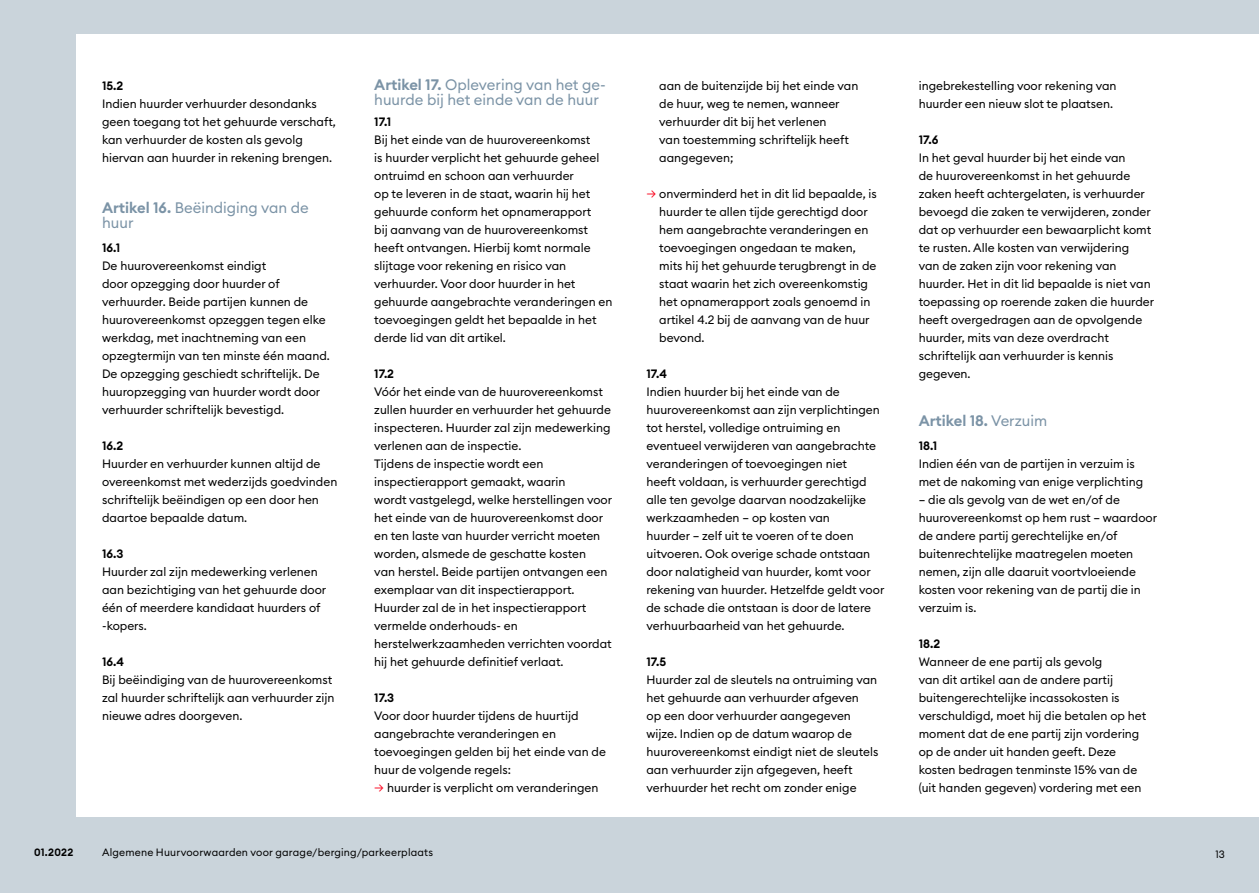
<style>
.page{position:relative;width:1259px;height:893px;background:#cad4db}
.page>*{position:absolute;margin:0;border:0;box-sizing:border-box;transform-origin:0 0}
.t1{font:15px/15px "Euclid Circular B";color:#7b93a6}
.t2{font:600 15px "Euclid Circular B";color:#7b93a6}
.t3{font:12px/18px "Euclid Circular B";color:#000}
.t4{font:600 12px "Euclid Circular B";color:#000}
.t5{font:10.5px "Euclid Circular B";letter-spacing:.015em;color:#000}
.t6{font:600 10.5px "Euclid Circular B";letter-spacing:.02em;color:#000}
.s1{font-weight:600}
.s2{color:#fa001a}
.s3{font-weight:400}
</style>
<div class="page">
<div style="left:77px;top:34px;width:1182px;height:782px;background:#fff"></div>
<p class="t4" style="left:102px;top:78px;width:23px">15.2</p>
<p class="t3" style="left:102px;top:95px;width:235px">Indien huurder verhuurder desondanks geen toegang tot het gehuurde verschaft, kan verhuurder de kosten als gevolg hiervan aan huurder in rekening brengen.</p>
<p class="t1" style="left:102px;top:200px;width:208px"><span class="s1">Artikel 16.</span> Beëindiging van de huur</p>
<p class="t4" style="left:102px;top:240px;width:20px">16.1</p>
<p class="t3" style="left:102px;top:257px;width:229px">De huurovereenkomst eindigt<br>door opzegging door huurder of verhuurder. Beide partijen kunnen de huurovereenkomst opzeggen tegen elke werkdag, met inachtneming van een opzegtermijn van ten minste één maand.<br>De opzegging geschiedt schriftelijk. De huuropzegging van huurder wordt door verhuurder schriftelijk bevestigd.</p>
<p class="t4" style="left:102px;top:438px;width:23px">16.2</p>
<p class="t3" style="left:102px;top:455px;width:237px">Huurder en verhuurder kunnen altijd de overeenkomst met wederzijds goedvinden schriftelijk beëindigen op een door hen daartoe bepaalde datum.</p>
<p class="t4" style="left:102px;top:546px;width:23px">16.3</p>
<p class="t3" style="left:102px;top:563px;width:226px">Huurder zal zijn medewerking verlenen aan bezichtiging van het gehuurde door één of meerdere kandidaat huurders of -kopers.</p>
<p class="t4" style="left:102px;top:654px;width:24px">16.4</p>
<p class="t3" style="left:102px;top:671px;width:234px">Bij beëindiging van de huurovereenkomst zal huurder schriftelijk aan verhuurder zijn nieuwe adres doorgeven.</p>
<p class="t1" style="left:374px;top:77px;width:233px"><span class="s1">Artikel 17.</span> Oplevering van het ge&shy;huurde bij het einde van de huur</p>
<p class="t4" style="left:374px;top:114px;width:18px">17.1</p>
<p class="t3" style="left:374px;top:131px;width:240px">Bij het einde van de huurovereenkomst<br>is huurder verplicht het gehuurde geheel ontruimd en schoon aan verhuurder<br>op te leveren in de staat, waarin hij het gehuurde conform het opnamerapport<br>bij aanvang van de huurovereenkomst heeft ontvangen. Hierbij komt normale slijtage voor rekening en risico van verhuurder. Voor door huurder in het gehuurde aangebrachte veranderingen en toevoegingen geldt het bepaalde in het derde lid van dit artikel.</p>
<p class="t4" style="left:374px;top:366px;width:21px">17.2</p>
<p class="t3" style="left:374px;top:383px;width:239px">Vóór het einde van de huurovereenkomst zullen huurder en verhuurder het gehuurde inspecteren. Huurder zal zijn medewerking verlenen aan de inspectie.<br>Tijdens de inspectie wordt een inspectierapport gemaakt, waarin<br>wordt vastgelegd, welke herstellingen voor het einde van de huurovereenkomst door en ten laste van huurder verricht moeten worden, alsmede de geschatte kosten<br>van herstel. Beide partijen ontvangen een exemplaar van dit inspectierapport.<br>Huurder zal de in het inspectierapport vermelde onderhouds- en herstelwerkzaamheden verrichten voordat hij het gehuurde definitief verlaat.</p>
<p class="t4" style="left:374px;top:690px;width:22px">17.3</p>
<p class="t3" style="left:374px;top:707px;width:233px">Voor door huurder tijdens de huurtijd aangebrachte veranderingen en toevoegingen gelden bij het einde van de huur de volgende regels:</p>
<p class="t3" style="left:374px;top:779px;width:226px"><span class="s2">→</span> huurder is verplicht om veranderingen</p>
<p class="t3" style="left:659px;top:77px;width:201px">aan de buitenzijde bij het einde van de huur, weg te nemen, wanneer verhuurder dit bij het verlenen<br>van toestemming schriftelijk heeft aangegeven;</p>
<p class="t3" style="left:659px;top:185px;width:219px;text-indent:-13px"><span class="s2">→</span> onverminderd het in dit lid bepaalde, is huurder te allen tijde gerechtigd door hem aangebrachte veranderingen en toevoegingen ongedaan te maken, mits hij het gehuurde terugbrengt in de staat waarin het zich overeenkomstig het opnamerapport zoals genoemd in artikel 4.2 bij de aanvang van de huur bevond.</p>
<p class="t4" style="left:646px;top:366px;width:22px">17.4</p>
<p class="t3" style="left:646px;top:383px;width:239px">Indien huurder bij het einde van de huurovereenkomst aan zijn verplichtingen tot herstel, volledige ontruiming en eventueel verwijderen van aangebrachte veranderingen of toevoegingen niet<br>heeft voldaan, is verhuurder gerechtigd alle ten gevolge daarvan noodzakelijke werkzaamheden – op kosten van<br>huurder – zelf uit te voeren of te doen uitvoeren. Ook overige schade ontstaan door nalatigheid van huurder, komt voor rekening van huurder. Hetzelfde geldt voor de schade die ontstaan is door de latere verhuurbaarheid van het gehuurde.</p>
<p class="t4" style="left:646px;top:654px;width:21px">17.5</p>
<p class="t3" style="left:646px;top:671px;width:233px">Huurder zal de sleutels na ontruiming van het gehuurde aan verhuurder afgeven<br>op een door verhuurder aangegeven wijze. Indien op de datum waarop de huurovereenkomst eindigt niet de sleutels aan verhuurder zijn afgegeven, heeft verhuurder het recht om zonder enige</p>
<p class="t3" style="left:918px;top:77px;width:199px">ingebrekestelling voor rekening van huurder een nieuw slot te plaatsen.</p>
<p class="t4" style="left:918px;top:132px;width:21px">17.6</p>
<p class="t3" style="left:918px;top:149px;width:237px">In het geval huurder bij het einde van<br>de huurovereenkomst in het gehuurde zaken heeft achtergelaten, is verhuurder bevoegd die zaken te verwijderen, zonder dat op verhuurder een bewaarplicht komt te rusten. Alle kosten van verwijdering<br>van de zaken zijn voor rekening van huurder. Het in dit lid bepaalde is niet van toepassing op roerende zaken die huurder heeft overgedragen aan de opvolgende huurder, mits van deze overdracht schriftelijk aan verhuurder is kennis gegeven.</p>
<p class="t2" style="left:918px;top:411px;width:130px">Artikel 18. <span class="s3">Verzuim</span></p>
<p class="t4" style="left:918px;top:438px;width:20px">18.1</p>
<p class="t3" style="left:918px;top:455px;width:226px">Indien één van de partijen in verzuim is met de nakoming van enige verplichting</p>
<p class="t3" style="left:918px;top:491px;width:240px">– die als gevolg van de wet en/of de huurovereenkomst op hem rust – waardoor de andere partij gerechtelijke en/of buitenrechtelijke maatregelen moeten nemen, zijn alle daaruit voortvloeiende kosten voor rekening van de partij die in verzuim is.</p>
<p class="t4" style="left:918px;top:636px;width:23px">18.2</p>
<p class="t3" style="left:918px;top:653px;width:229px">Wanneer de ene partij als gevolg<br>van dit artikel aan de andere partij buitengerechtelijke incassokosten is verschuldigd, moet hij die betalen op het moment dat de ene partij zijn vordering op de ander uit handen geeft. Deze kosten bedragen tenminste 15% van de (uit handen gegeven) vordering met een</p>
<p class="t6" style="left:34px;top:845px;width:41px">01.2022</p>
<p class="t5" style="left:102px;top:845px;width:332px">Algemene Huurvoorwaarden voor garage/berging/parkeerplaats</p>
<p class="t5" style="left:1215px;top:848px;width:11px">13</p>
</div>
